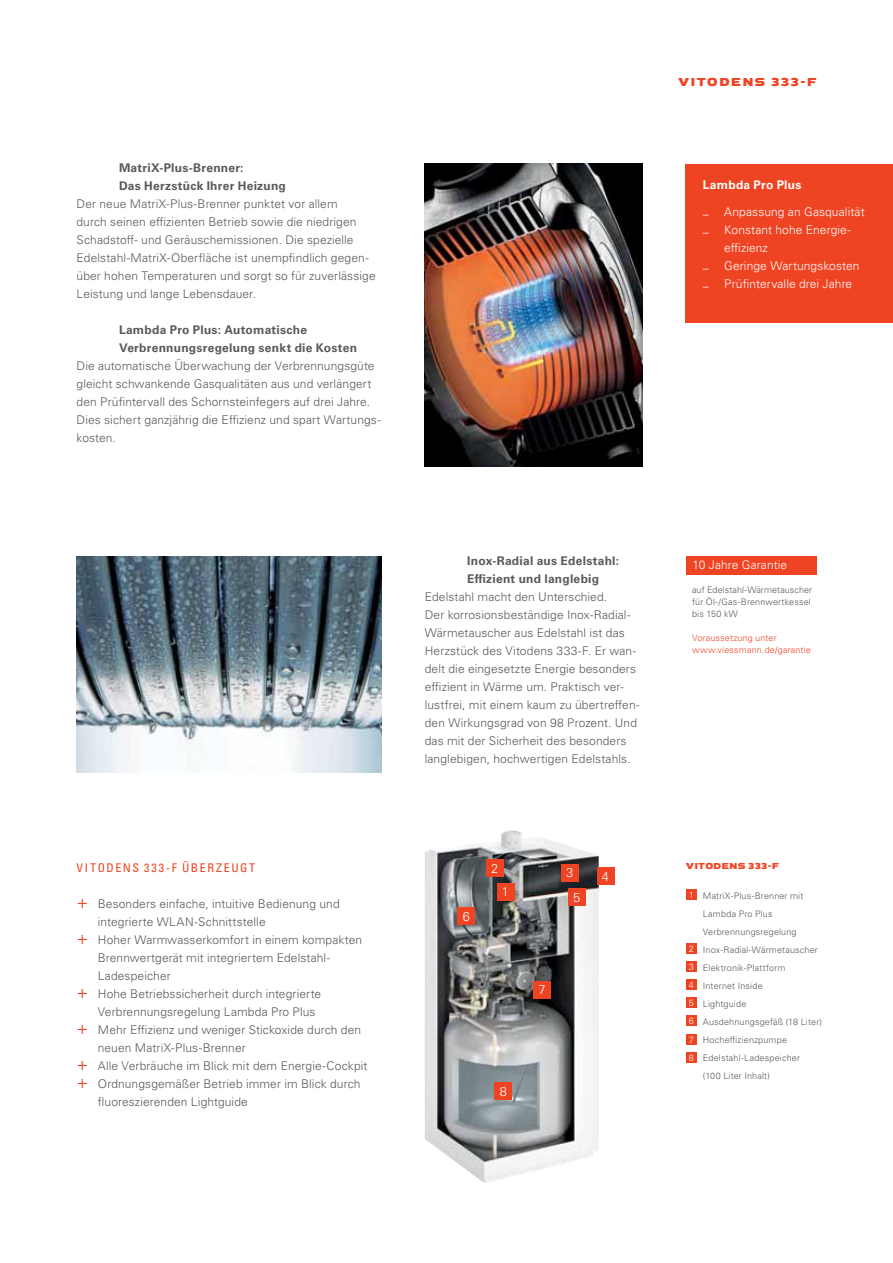
<style>
.page{position:relative;width:893px;height:1263px;background:#fff}
.page>*{position:absolute;margin:0;border:0;box-sizing:border-box;transform-origin:0 0}
.t1{font:300 12.75px "Univers LTCYR 45";color:#fff}
.t2{font:300 12px/18px "Univers LTCYR 45";letter-spacing:.01em;color:#58595b}
.t3{font:700 12px/18px "Univers LTCYR 65";letter-spacing:.02em;color:#58595b}
.t4{font:300 12px/18px "Univers LTCYR 45";letter-spacing:.01em;color:#fff}
.t5{font:condensed 12px "Univers LTCYR 57";letter-spacing:.14em;color:#ef4423}
.t6{font:700 12px "Univers LTCYR 65";letter-spacing:.02em;color:#fff}
.t7{font:700 12px "Viessmann";letter-spacing:.095em;color:#ef4423}
.t8{font:300 9px/18px "Univers LTCYR 45";letter-spacing:.02em;color:#58595b}
.t9{font:300 9px/12px "Univers LTCYR 45";letter-spacing:.02em;color:#ef4423}
.t10{font:700 9px "Viessmann";letter-spacing:.005em;color:#ef4423}
.t11{font:300 9px/18.1px "Univers LTCYR 45";color:#fff;text-align:justify}
.s1{font-size:18px;color:#ef4423}
</style>
<div class="page">
<img style="left:425px;top:830px;width:174px;height:353px">
<img style="left:77px;top:557px;width:304px;height:216px">
<img style="left:425px;top:164px;width:217px;height:303px">
<div style="left:497px;top:883px;width:17px;height:17px;background:#ef4423"></div>
<div style="left:486px;top:859px;width:17px;height:17px;background:#ef4423"></div>
<div style="left:561px;top:864px;width:17px;height:17px;background:#ef4423"></div>
<div style="left:597px;top:867px;width:17px;height:17px;background:#ef4423"></div>
<div style="left:458px;top:907px;width:17px;height:17px;background:#ef4423"></div>
<div style="left:495px;top:1083px;width:17px;height:17px;background:#ef4423"></div>
<div style="left:533px;top:981px;width:18px;height:17px;background:#ef4423"></div>
<div style="left:686px;top:890px;width:10px;height:10px;background:#ef4423"></div>
<div style="left:686px;top:943px;width:10px;height:11px;background:#ef4423"></div>
<div style="left:686px;top:961px;width:10px;height:11px;background:#ef4423"></div>
<div style="left:686px;top:979px;width:10px;height:11px;background:#ef4423"></div>
<div style="left:686px;top:997px;width:10px;height:11px;background:#ef4423"></div>
<div style="left:686px;top:1015px;width:10px;height:10px;background:#ef4423"></div>
<div style="left:686px;top:1034px;width:10px;height:11px;background:#ef4423"></div>
<div style="left:686px;top:557px;width:130px;height:18px;background:#ef4423"></div>
<div style="left:686px;top:164px;width:207px;height:159px;background:#ef4423"></div>
<div style="left:568px;top:889px;width:17px;height:17px;background:#ef4423"></div>
<div style="left:686px;top:1052px;width:10px;height:11px;background:#ef4423"></div>
<p class="t3" style="left:119px;top:161px;width:168px">MatriX-Plus-Brenner:<br>Das Herzstück Ihrer Heizung</p>
<p class="t2" style="left:77px;top:196px;width:301px">Der neue MatriX-Plus-Brenner punktet vor allem<br>durch seinen effizienten Betrieb sowie die niedrigen Schadstoff- und Geräuschemissionen. Die spezielle Edelstahl-MatriX-Oberfläche ist unempfindlich gegen&shy;über hohen Temperaturen und sorgt so für zuverlässige Leistung und lange Lebensdauer.</p>
<p class="t3" style="left:119px;top:323px;width:239px">Lambda Pro Plus: Automatische<br>Verbrennungsregelung senkt die Kosten</p>
<p class="t2" style="left:77px;top:358px;width:306px">Die automatische Überwachung der Verbrennungsgüte gleicht schwankende Gasqualitäten aus und verlängert den Prüfintervall des Schornsteinfegers auf drei Jahre.<br>Dies sichert ganzjährig die Effizienz und spart Wartungs&shy;kosten.</p>
<p class="t7" style="left:678px;top:77px;width:140px">VITODENS 333-F</p>
<p class="t6" style="left:703px;top:181px;width:100px">Lambda Pro Plus</p>
<p class="t4" style="left:703px;top:202px;width:7px">_</p>
<p class="t4" style="left:724px;top:204px;width:142px">Anpassung an Gasqualität</p>
<p class="t4" style="left:703px;top:220px;width:7px">_</p>
<p class="t4" style="left:724px;top:222px;width:128px">Konstant hohe Energie&shy;effizienz</p>
<p class="t4" style="left:703px;top:256px;width:7px">_</p>
<p class="t4" style="left:724px;top:258px;width:137px">Geringe Wartungskosten</p>
<p class="t4" style="left:703px;top:274px;width:7px">_</p>
<p class="t4" style="left:724px;top:276px;width:130px">Prüfintervalle drei Jahre</p>
<p class="t5" style="left:77px;top:861px;width:180px">VITODENS 333-F ÜBERZEUGT</p>
<p class="t2" style="left:77px;top:896px;width:265px"><span class="s1">+</span> Besonders einfache, intuitive Bedienung und</p>
<p class="t2" style="left:98px;top:914px;width:169px">integrierte WLAN-Schnittstelle</p>
<p class="t2" style="left:77px;top:932px;width:287px"><span class="s1">+</span> Hoher Warmwasserkomfort in einem kompakten</p>
<p class="t2" style="left:98px;top:950px;width:234px">Brennwertgerät mit integriertem Edelstahl-</p>
<p class="t2" style="left:98px;top:968px;width:75px">Ladespeicher</p>
<p class="t2" style="left:77px;top:986px;width:246px"><span class="s1">+</span> Hohe Betriebssicherheit durch integrierte</p>
<p class="t2" style="left:98px;top:1004px;width:219px">Verbrennungsregelung Lambda Pro Plus</p>
<p class="t2" style="left:77px;top:1022px;width:286px"><span class="s1">+</span> Mehr Effizienz und weniger Stickoxide durch den</p>
<p class="t2" style="left:98px;top:1040px;width:149px">neuen MatriX-Plus-Brenner</p>
<p class="t2" style="left:77px;top:1058px;width:293px"><span class="s1">+</span> Alle Verbräuche im Blick mit dem Energie-Cockpit</p>
<p class="t2" style="left:77px;top:1076px;width:285px"><span class="s1">+</span> Ordnungsgemäßer Betrieb immer im Blick durch</p>
<p class="t2" style="left:98px;top:1094px;width:152px">fluoreszierenden Lightguide</p>
<p class="t3" style="left:467px;top:553px;width:153px">Inox-Radial aus Edelstahl:<br>Effizient und langlebig</p>
<p class="t2" style="left:425px;top:589px;width:216px">Edelstahl macht den Unterschied.<br>Der korrosionsbeständige Inox-Radial-Wärmetauscher aus Edelstahl ist das Herzstück des Vitodens 333-F. Er wan&shy;delt die eingesetzte Energie besonders effizient in Wärme um. Praktisch ver&shy;lustfrei, mit einem kaum zu übertreffen&shy;den Wirkungsgrad von 98 Prozent. Und das mit der Sicherheit des besonders langlebigen, hochwertigen Edelstahls.</p>
<p class="t1" style="left:463px;top:911px;width:9px">6</p>
<p class="t1" style="left:491px;top:863px;width:9px">2</p>
<p class="t1" style="left:502px;top:887px;width:9px">1</p>
<p class="t1" style="left:566px;top:868px;width:9px">3</p>
<p class="t1" style="left:602px;top:871px;width:9px">4</p>
<p class="t1" style="left:573px;top:893px;width:9px">5</p>
<p class="t1" style="left:538px;top:985px;width:9px">7</p>
<p class="t1" style="left:500px;top:1087px;width:9px">8</p>
<p class="t4" style="left:692px;top:557px;width:96px">10 Jahre Garantie</p>
<p class="t8" style="left:692px;top:584px;width:122px;line-height:12px">auf Edelstahl-Wärmetauscher für Öl-/Gas-Brennwertkessel bis 150 kW</p>
<p class="t9" style="left:692px;top:632px;width:120px">Voraussetzung unter www.viessmann.de/garantie</p>
<p class="t10" style="left:686px;top:863px;width:95px">VITODENS 333-F</p>
<p class="t8" style="left:703px;top:888px;width:121px">MatriX-Plus-Brenner mit<br>Lambda Pro Plus<br>Verbrennungsregelung<br>Inox-Radial-Wärmetauscher<br>Elektronik-Plattform<br>Internet Inside<br>Lightguide<br>Ausdehnungsgefäß (18 Liter)<br>Hocheffizienzpumpe<br>Edelstahl-Ladespeicher<br>(100 Liter Inhalt)</p>
<p class="t11" style="left:689px;top:887px;width:7px">1</p>
<p class="t11" style="left:689px;top:940px;width:7px">2<br>3<br>4<br>5</p>
<p class="t11" style="left:689px;top:1012px;width:7px;line-height:19.2px">6<br>7</p>
<p class="t11" style="left:689px;top:1049px;width:7px">8</p>
</div>
